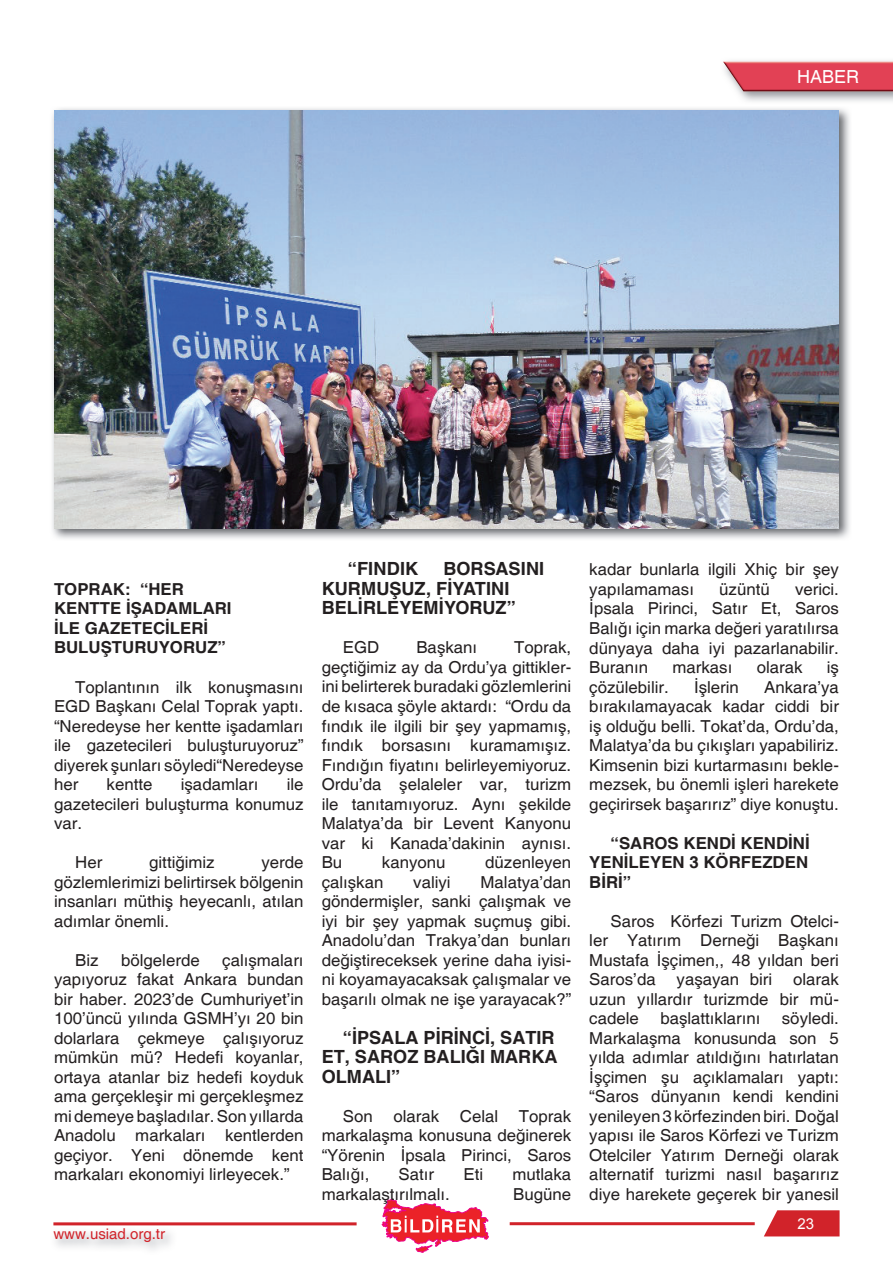
<style>
.page{position:relative;width:893px;height:1263px;background:#fff}
.page>*{position:absolute;margin:0;border:0;box-sizing:border-box;transform-origin:0 0}
.t1{font:700 18.15px/19.5px "Helvetica";color:#231f20}
.t2{font:18px "Helvetica";color:#fff}
.t3{font:16.5px/19.5px "Helvetica";color:#231f20;text-align:justify}
.t4{font:700 16.5px/19.5px "Helvetica";color:#231f20}
.t5{font:15px "Helvetica";color:#d1232a}
.t6{font:15px "Arial";color:#fff}
</style>
<div class="page">
<svg style="left:764px;top:1210px;width:75px;height:26px;background:#d5393f"></svg>
<svg style="left:382px;top:1199px;width:107px;height:53px"></svg>
<hr style="left:53px;top:1222px;width:304px;height:3px;background:#d1232a">
<hr style="left:510px;top:1222px;width:245px;height:3px;background:#d1232a">
<img style="left:723px;top:62px;width:170px;height:29px">
<img style="left:52px;top:108px;width:798px;height:431px">
<img style="left:54px;top:111px;width:785px;height:417px">
<p class="t2" style="left:797px;top:66px;width:64px">HABER</p>
<p class="t4" style="left:54px;top:580px;width:179px">TOPRAK: “HER<br>KENTTE İŞADAMLARI<br>İLE GAZETECİLERİ<br>BULUŞTURUYORUZ”</p>
<p class="t3" style="left:54px;top:677px;width:251px;text-indent:21px">Toplantının ilk konuşmasını EGD Başkanı Celal Toprak yaptı. “Neredeyse her kentte işadamları ile gazetecileri buluşturuyoruz” diyerek şunları söyledi“Neredeyse her</p>
<p class="t3" style="left:54px;top:775px;width:251px;text-indent:233px">ile gazetecileri buluşturma konumuz var.</p>
<p class="t3" style="left:75px;top:853px;width:29px">Her</p>
<p class="t3" style="left:149px;top:853px;width:67px">gittiğimiz</p>
<p class="t3" style="left:107px;top:775px;width:47px">kentte</p>
<p class="t3" style="left:181px;top:775px;width:79px">işadamları</p>
<p class="t3" style="left:54px;top:853px;width:251px;text-indent:208px">yerde gözlemlerimizi belirtirsek bölgenin insanları müthiş heyecanlı, atılan adımlar önemli.</p>
<p class="t3" style="left:75px;top:951px;width:25px">Biz</p>
<p class="t3" style="left:121px;top:951px;width:80px">bölgelerde</p>
<p class="t3" style="left:54px;top:951px;width:251px;text-indent:168px">çalışmaları yapıyoruz fakat Ankara bundan bir haber. 2023’de Cumhuriyet’in 100’üncü yılında GSMH’yı 20 bin dolarlara çekmeye çalışıyoruz mümkün mü? Hedefi koyanl ar, ortaya atanlar biz hedefi koyduk ama gerçekleşir mi gerçekleşmez mi demeye başladılar. Son yıllarda Anadolu markaları kentlerden geçiyor. Yeni dönemde kent markaları ekonomiyi lirleyecek.”</p>
<p class="t5" style="left:53px;top:1225px;width:113px">www.usiad.org.tr</p>
<p class="t1" style="left:322px;top:560px;width:224px;text-indent:122px">BORSASINI<br>KURMUŞUZ, FİYATINI<br>BELİRLEYEMİYORUZ”</p>
<p class="t3" style="left:343px;top:638px;width:38px">EGD</p>
<p class="t3" style="left:416px;top:638px;width:62px">Başkanı</p>
<p class="t1" style="left:348px;top:560px;width:72px">“FINDIK</p>
<p class="t3" style="left:322px;top:638px;width:251px;text-indent:193px">Toprak, geçtiğimiz ay da Ordu’ya gittikler&shy;ini belirterek buradaki gözlemlerini de kısaca şöyle aktardı: “Ordu da fındık ile ilgili bir şey yapmamış, fındık borsasını kuramamışız.<br>Fındığın fiyatını belirleyemiyoruz.<br>Ordu’da şelaleler var, turizm ile tanıtamıyoruz. Aynı şekilde Malatya’da bir Levent Kanyonu var ki Kanada’dakinin aynısı.<br>Bu</p>
<p class="t3" style="left:382px;top:853px;width:65px">kanyonu</p>
<p class="t3" style="left:485px;top:853px;width:88px">düzenleyen</p>
<p class="t3" style="left:322px;top:872px;width:251px;text-indent:159px">Malatya’dan göndermişler, sanki çalışmak ve iyi bir şey yapmak suçmuş gibi.<br>Anadolu’dan Trakya’dan bunları değiştireceksek yerine daha iyisi&shy;ni koyamayacaksak çalışmalar ve başarılı olmak ne işe yarayacak?”</p>
<p class="t1" style="left:322px;top:1028px;width:237px;text-indent:21px">“İPSALA PİRİNCİ, SATIR<br>ET, SAROZ BALIĞI MARKA<br>OLMALI”</p>
<p class="t3" style="left:322px;top:1106px;width:251px;text-indent:21px">Son olarak Celal Toprak markalaşma konusuna değinerek “Yörenin İpsala Pirinci, Saros Balığı,</p>
<p class="t3" style="left:322px;top:872px;width:63px">çalışkan</p>
<p class="t3" style="left:413px;top:872px;width:39px">valiyi</p>
<p class="t3" style="left:399px;top:1165px;width:37px">Satır</p>
<p class="t3" style="left:463px;top:1165px;width:21px">Eti</p>
<p class="t3" style="left:512px;top:1165px;width:60px">mutlaka</p>
<p class="t3" style="left:322px;top:1184px;width:130px">markalaştırılmalı.</p>
<p class="t3" style="left:513px;top:1184px;width:60px">Bugüne</p>
<p class="t3" style="left:589px;top:560px;width:251px">kadar bunlarla ilgili Xhiç bir şey yapılamaması</p>
<p class="t3" style="left:589px;top:580px;width:251px;text-indent:206px">verici.<br>İpsala Pirinci, Satır Et, Saros Balığı için marka değeri yaratılırsa dünyaya daha iyi pazarlanabilir.<br>Buranın</p>
<p class="t3" style="left:719px;top:580px;width:52px">üzüntü</p>
<p class="t3" style="left:672px;top:658px;width:61px">markası</p>
<p class="t3" style="left:757px;top:658px;width:47px">olarak</p>
<p class="t3" style="left:827px;top:658px;width:14px">iş</p>
<p class="t3" style="left:589px;top:677px;width:81px">çözülebilir.</p>
<p class="t3" style="left:694px;top:677px;width:46px">İşlerin</p>
<p class="t3" style="left:589px;top:677px;width:251px;text-indent:175px">Ankara’ya bırakılamayacak kadar ciddi bir iş olduğu belli. Tokat’da, Ordu’da, Malatya’da bu çıkışları yapabiliriz.<br>Kimsenin bizi kurtarmasını bekle&shy;mezsek, bu önemli işleri harekete geçirirsek başarırız” diye konuştu.</p>
<p class="t4" style="left:589px;top:834px;width:222px;text-align:justify;text-indent:21px">“SAROS KENDİ KENDİNİ YENİLEYEN 3 KÖRFEZDEN BİRİ”</p>
<p class="t3" style="left:589px;top:912px;width:251px;text-indent:21px">Saros Körfezi Turizm Otelci&shy;ler Yatırım Derneği Başkanı Mustafa İşçimen,, 48 yıldan beri Saros’da</p>
<p class="t3" style="left:589px;top:970px;width:251px;text-indent:204px">olarak uzun yıllardır turizmde bir mü&shy;cadele</p>
<p class="t3" style="left:677px;top:970px;width:97px">yaşayan biri</p>
<p class="t3" style="left:589px;top:1009px;width:251px;text-indent:193px">söyledi.<br>Markalaşma konusunda son 5 yılda adımlar atıldığını hatırlatan İşçimen şu açıklamaları yaptı: “Saros dünyanın kendi kendini yenileyen 3 körfezinden biri. Doğal yapısı ile Saros Körfezi ve Turizm Otelciler Yatırım Derneği olarak alternatif turizmi nasıl başarırız diye harekete geçerek bir yanesil</p>
<p class="t3" style="left:660px;top:1009px;width:102px">başlattıklarını</p>
<p class="t6" style="left:797px;top:1213px;width:18px">23</p>
</div>
